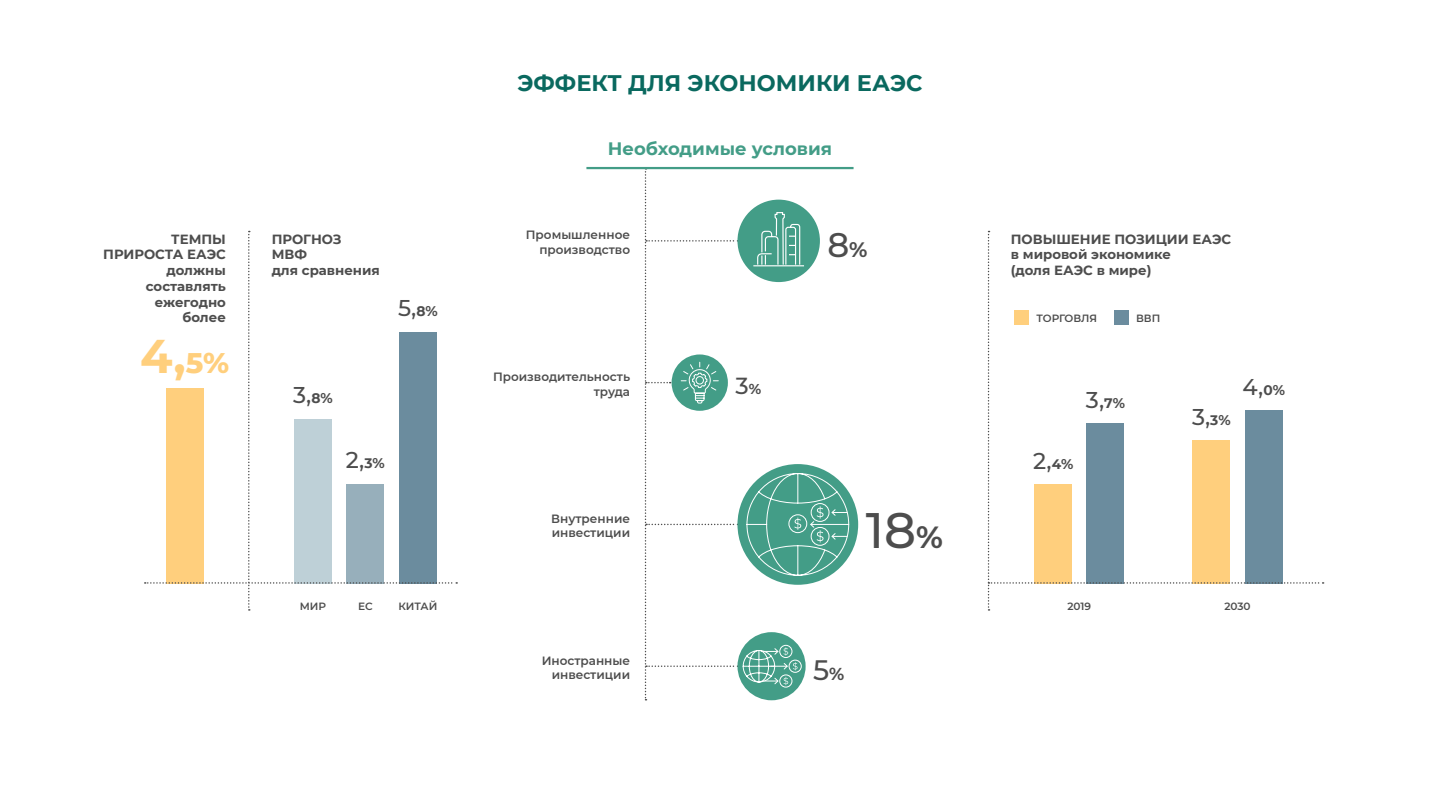
<style>
.page{position:relative;width:1440px;height:810px;background:#fff}
.page>*{position:absolute;margin:0;border:0;box-sizing:border-box;transform-origin:0 0}
.t1{font:500 49.72px "Montserrat";color:#4d4d4d}
.t2{font:700 47.17px "Montserrat";color:#ffcf7d}
.t3{font:500 33.97px "Montserrat";color:#4d4d4d}
.t4{font:500 28.05px "Montserrat";color:#4d4d4d}
.t5{font:500 23.17px "Montserrat";color:#4d4d4d}
.t6{font:500 22.8px "Montserrat";color:#4d4d4d}
.t7{font:700 22.5px "Montserrat";color:#0a695f}
.t8{font:700 18px "Montserrat";color:#439d87}
.t9{font:700 13.27px/15.8px "Montserrat";color:#4d4d4d;text-align:right}
.t10{font:600 12px/14.4px "Montserrat";color:#4d4d4d;text-align:right}
.t11{font:600 10.5px "Montserrat";color:#4d4d4d}
.s1{font-weight:800;font-size:28.95px}
.s2{font-weight:700;font-size:13.8px}
.s3{font-weight:700;font-size:13.95px}
.s4{font-weight:700;font-size:20.85px}
.s5{font-weight:700;font-size:14.25px}
.s6{font-weight:700;font-size:30.53px}
.s7{font-weight:700;font-size:17.25px}
</style>
<div class="page">
<div style="left:737px;top:464px;width:121px;height:121px;background:#439d87;border-radius:50%"></div>
<svg style="left:645px;top:169px;width:205px;height:531px"></svg>
<hr style="left:586px;top:167px;width:268px;height:2px;background:#439d87">
<svg style="left:988px;top:231px;width:336px;height:380px"></svg>
<svg style="left:145px;top:231px;width:312px;height:380px"></svg>
<p class="t9" style="left:103px;top:230px;width:124px">ТЕМПЫ<br>ПРИРОСТА ЕАЭС</p>
<p class="t9" style="left:146px;top:262px;width:82px">должны составлять ежегодно более</p>
<p class="t2" style="left:140px;top:322px;width:91px">4,<span class="s1">5%</span></p>
<p class="t9" style="left:272px;top:230px;width:71px;text-align:left">ПРОГНОЗ<br>МВФ</p>
<p class="t9" style="left:272px;top:262px;width:110px">для сравнения</p>
<p class="t6" style="left:398px;top:292px;width:41px">5,<span class="s2">8</span><span class="s3">%</span></p>
<p class="t6" style="left:293px;top:379px;width:41px">3,<span class="s2">8</span><span class="s3">%</span></p>
<p class="t6" style="left:346px;top:444px;width:40px">2,<span class="s2">3</span><span class="s3">%</span></p>
<p class="t11" style="left:300px;top:599px;width:28px">МИР</p>
<p class="t11" style="left:358px;top:599px;width:16px">ЕС</p>
<p class="t11" style="left:398px;top:599px;width:40px">КИТАЙ</p>
<p class="t7" style="left:518px;top:67px;width:406px">ЭФФЕКТ ДЛЯ ЭКОНОМИКИ ЕАЭС</p>
<p class="t8" style="left:608px;top:136px;width:226px">Необходимые условия</p>
<p class="t10" style="left:526px;top:227px;width:106px">Промышленное производство</p>
<p class="t3" style="left:827px;top:222px;width:42px">8<span class="s4">%</span></p>
<p class="t10" style="left:493px;top:369px;width:139px">Производительность труда</p>
<p class="t5" style="left:735px;top:369px;width:27px">3<span class="s5">%</span></p>
<p class="t10" style="left:551px;top:511px;width:80px;text-align:left">Внутренние инвестиции</p>
<p class="t1" style="left:866px;top:496px;width:79px">18<span class="s6">%</span></p>
<p class="t10" style="left:542px;top:653px;width:90px">Иностранные инвестиции</p>
<p class="t4" style="left:813px;top:650px;width:33px">5<span class="s7">%</span></p>
<p class="t9" style="left:1011px;top:230px;width:222px">ПОВЫШЕНИЕ ПОЗИЦИИ ЕАЭС</p>
<p class="t9" style="left:1011px;top:246px;width:162px;text-align:left">в мировой экономике (доля ЕАЭС в мире)</p>
<p class="t11" style="left:1036px;top:311px;width:62px">ТОРГОВЛЯ</p>
<p class="t11" style="left:1136px;top:311px;width:26px">ВВП</p>
<p class="t6" style="left:1086px;top:384px;width:40px">3,<span class="s2">7</span><span class="s3">%</span></p>
<p class="t6" style="left:1033px;top:445px;width:42px">2,<span class="s2">4</span><span class="s3">%</span></p>
<p class="t6" style="left:1192px;top:401px;width:40px">3,<span class="s2">3</span><span class="s3">%</span></p>
<p class="t6" style="left:1243px;top:371px;width:44px">4,<span class="s2">0</span><span class="s3">%</span></p>
<p class="t11" style="left:1067px;top:599px;width:25px">2019</p>
<p class="t11" style="left:1224px;top:599px;width:28px">2030</p>
</div>
